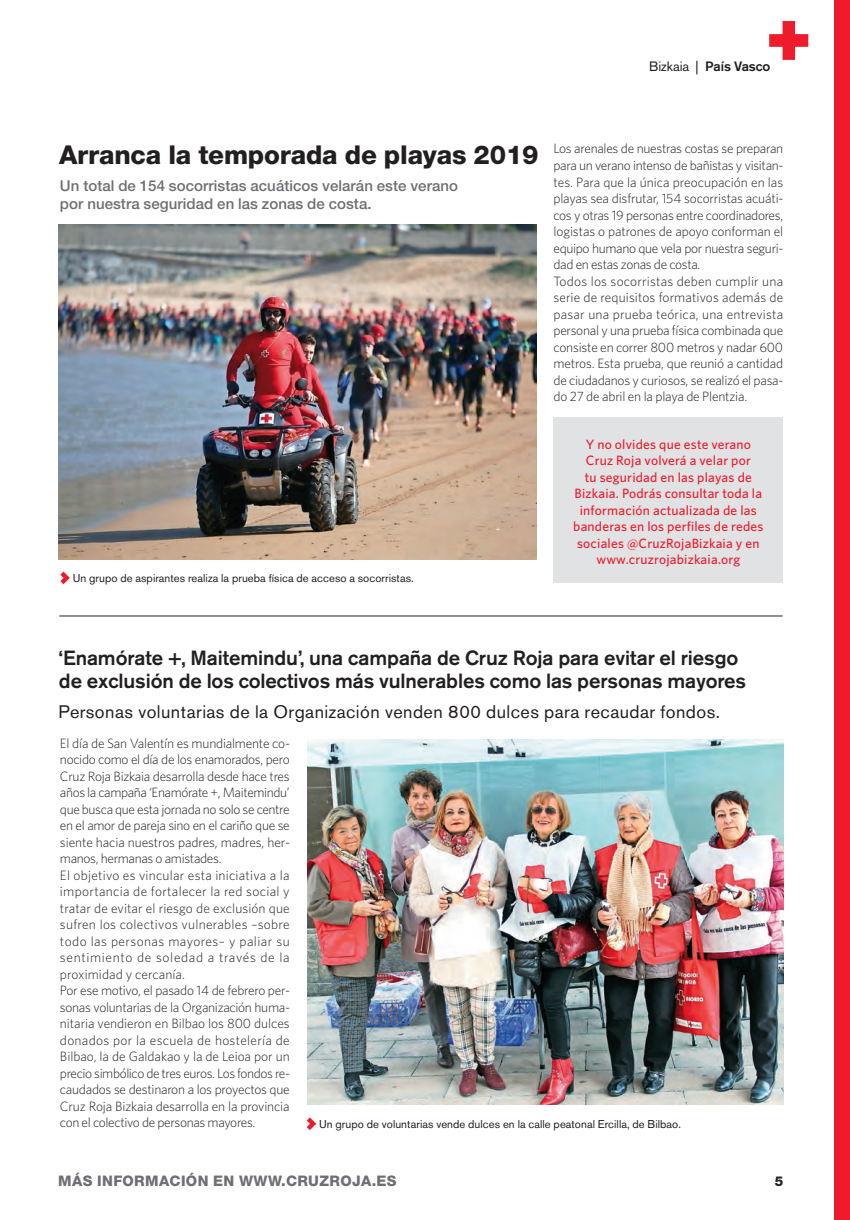
<style>
.page{position:relative;width:850px;height:1220px;background:#fff}
.page>*{position:absolute;margin:0;border:0;box-sizing:border-box;transform-origin:0 0}
.t1{font:800 25.95px "Helvetica Neue";letter-spacing:-.005em;color:#231f20}
.t2{font:500 20.4px/23.5px "Akzidenz Grotesk BE";letter-spacing:-.005em;color:#231f20}
.t3{font:18px "Akzidenz Grotesk BE";letter-spacing:.025em;color:#231f20}
.t4{font:500 15px/18px "Helvetica Neue";letter-spacing:.005em;color:#6d6f74}
.t5{font:800 14.55px "Helvetica Neue";letter-spacing:.025em;color:#6d6f74}
.t6{font:300 13.5px/16.5px "Whitney";letter-spacing:-.015em;color:#231f20}
.t7{font:500 13.5px/16.5px "Whitney";letter-spacing:.015em;color:#ee1b2c;text-align:center}
.t8{font:500 13.5px "Akzidenz Grotesk BE";letter-spacing:-.005em;color:#231f20}
.t9{font:800 13.5px "Helvetica Neue";color:#231f20}
.t10{font:11.25px "Akzidenz Grotesk BE";letter-spacing:.005em;color:#231f20}
.s1{font-weight:400}
</style>
<div class="page">
<div style="left:833px;top:0;width:16px;height:1219px;background:#ee1b2c"></div>
<img style="left:307px;top:740px;width:476px;height:364px">
<img style="left:59px;top:224px;width:477px;height:336px">
<svg style="left:769px;top:21px;width:39px;height:39px"></svg>
<hr style="left:59px;top:615px;width:723px;height:1px;background:#231f20">
<div style="left:553px;top:417px;width:230px;height:165px;background:#e1e2e4"></div>
<svg style="left:60px;top:571px;width:10px;height:13px"></svg>
<svg style="left:307px;top:1117px;width:9px;height:13px"></svg>
<p class="t8" style="left:649px;top:61px;width:123px"><span class="s1">Bizkaia |</span> País Vasco</p>
<h1 class="t1" style="left:59px;top:145px;width:481px">Arranca la temporada de playas 2019</h1>
<p class="t4" style="left:60px;top:178px;width:399px">Un total de 154 socorristas acuáticos velarán este verano por nuestra seguridad en las zonas de costa.</p>
<p class="t10" style="left:73px;top:573px;width:342px">Un grupo de aspirantes realiza la prueba física de acceso a socorristas.</p>
<p class="t6" style="left:553px;top:141px;width:231px">Los arenales de nuestras costas se preparan para un verano intenso de bañistas y visitan&shy;tes. Para que la única preocupación en las playas sea disfrutar, 154 socorristas acuáti&shy;cos y otras 19 personas entre coordinadores, logistas o patrones de apoyo conforman el equipo humano que vela por nuestra seguri&shy;dad en estas zonas de costa.<br>Todos los socorristas deben cumplir una serie de requisitos formativos además de pasar una prueba teórica, una entrevista personal y una prueba física combinada que consiste en correr 800 metros y nadar 600 metros. Esta prueba, que reunió a cantidad de ciudadanos y curiosos, se realizó el pasa&shy;do 27 de abril en la playa de Plentzia.</p>
<p class="t7" style="left:573px;top:437px;width:192px">Y no olvides que este verano<br>Cruz Roja volverá a velar por<br>tu seguridad en las playas de<br>Bizkaia. Podrás consultar toda la información actualizada de las banderas en los perfiles de redes sociales @CruzRojaBizkaia y en www.cruzrojabizkaia.org</p>
<h2 class="t2" style="left:59px;top:647px;width:688px">‘Enamórate +, Maitemindu’, una campaña de Cruz Roja para evitar el riesgo de exclusión de los colectivos más vulnerables como las personas mayores</h2>
<h3 class="t3" style="left:59px;top:705px;width:662px">Personas voluntarias de la Organización venden 800 dulces para recaudar fondos.</h3>
<p class="t6" style="left:60px;top:735px;width:231px">El día de San Valentín es mundialmente co&shy;nocido como el día de los enamorados, pero Cruz Roja Bizkaia desarrolla desde hace tres años la campaña ‘Enamórate +, Maitemindu’ que busca que esta jornada no solo se centre en el amor de pareja sino en el cariño que se siente hacia nuestros padres, madres, her&shy;manos, hermanas o amistades.<br>El objetivo es vincular esta iniciativa a la importancia de fortalecer la red social y tratar de evitar el riesgo de exclusión que sufren los colectivos vulnerables –sobre todo las personas mayores– y paliar su sentimiento de soledad a través de la proximidad y cercanía.<br>Por ese motivo, el pasado 14 de febrero per&shy;sonas voluntarias de la Organización huma&shy;nitaria vendieron en Bilbao los 800 dulces donados por la escuela de hostelería de Bilbao, la de Galdakao y la de Leioa por un precio simbólico de tres euros. Los fondos re&shy;caudados se destinaron a los proyectos que Cruz Roja Bizkaia desarrolla en la provincia con el colectivo de personas mayores.</p>
<p class="t10" style="left:319px;top:1119px;width:363px">Un grupo de voluntarias vende dulces en la calle peatonal Ercilla, de Bilbao.</p>
<p class="t5" style="left:58px;top:1175px;width:340px">MÁS INFORMACIÓN EN WWW.CRUZROJA.ES</p>
<p class="t9" style="left:774px;top:1176px;width:10px">5</p>
</div>
